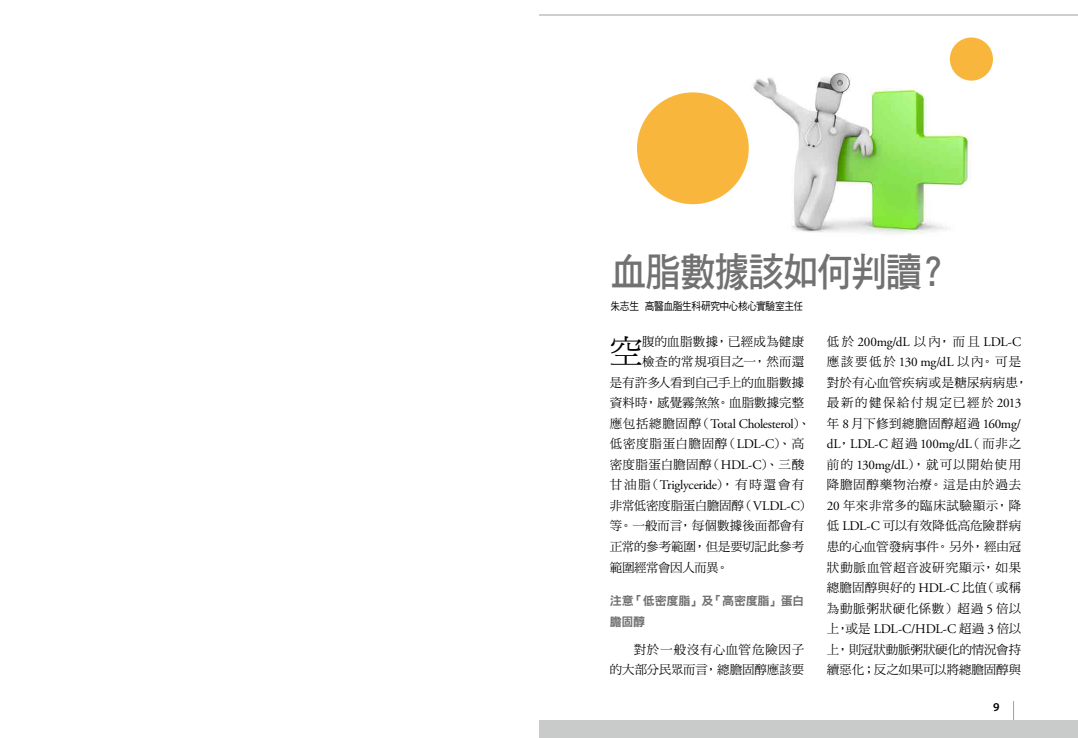
<style>
.page{position:relative;width:1078px;height:738px;background:#fff}
.page>*{position:absolute;margin:0;border:0;box-sizing:border-box;transform-origin:0 0}
.t1{font:40px "DF Hei Std W7";letter-spacing:-.05em;color:#727171;scale:.91 1}
.t2{font:33px "DF Ming Std W5";color:#000}
.t3{font:13.1px "Adobe Garamond Pro";letter-spacing:-.02em;color:#000}
.t4{font:12.5px/20.5px "DF Ming Std W5";letter-spacing:.005em;color:#000;text-align:right}
.t5{font:12.5px/20.5px "DF Ming Std W5";letter-spacing:.05em;color:#000}
.t6{font:12.5px/20.5px "DF Ming Std W5";letter-spacing:-.02em;color:#000}
.t7{font:12.5px/20.5px "DF Ming Std W5";letter-spacing:.035em;color:#000}
.t8{font:12.5px/20.5px "DF Ming Std W5";letter-spacing:-.015em;color:#000}
.t9{font:12px/20.5px "DF Hei Std W9";letter-spacing:-.025em;color:#727171}
.t10{font:600 12px "Myriad Pro";color:#000}
.t11{font:11px "DF Hei Std W5";letter-spacing:-.045em;color:#000;scale:.89 1}
.s1{font-family:"DF Ming Std W5";font-size:12.5px}
.s2{font-family:"Adobe Garamond Pro";font-size:13.1px}
</style>
<div class="page">
<hr style="left:1013px;top:700px;width:1px;height:37px;background:#9fa0a0">
<div style="left:0;top:719px;width:1077px;height:18px;background:#c9caca"></div>
<hr style="left:0;top:15px;width:1077px;height:1px;background:#9fa0a0">
<img style="left:707px;top:37px;width:286px;height:196px">
<div style="left:637px;top:92px;width:111px;height:112px;background:#f8b73c;border-radius:50%"></div>
<div style="left:949px;top:37px;width:43px;height:44px;background:#f8b73c;border-radius:50%"></div>
<div style="left:0;top:0;width:539px;height:737px;background:#fff"></div>
<h1 class="t1" style="left:610px;top:250px;width:376px">血脂數據該如何判讀？</h1>
<p class="t11" style="left:610px;top:299px;width:218px">朱志生 高醫血脂生科研究中心核心實驗室主任</p>
<h2 class="t2" style="left:609px;top:333px;width:34px">空</h2>
<p class="t4" style="left:609px;top:330px;width:196px">腹的血脂數據，已經成為健康<br>檢查的常規項目之一，然而還<br>是有許多人看到自己手上的血脂數據資料時，感覺霧煞煞。血脂數據完整</p>
<p class="t3" style="left:609px;top:415px;width:202px"><span class="s1">應包括總膽固醇（</span>Total Cholesterol<span class="s1">）、</span></p>
<p class="t7" style="left:609px;top:433px;width:196px">低密度脂蛋白膽固醇（<span class="s2">LDL-C</span>）、高密度脂蛋白膽固醇（<span class="s2">HDL-C</span>）、三酸</p>
<p class="t3" style="left:609px;top:477px;width:196px"><span class="s1">甘油脂（</span>Triglyceride<span class="s1">），有時還會有</span></p>
<p class="t6" style="left:609px;top:494px;width:202px">非常低密度脂蛋白膽固醇（<span class="s2">VLDL-C</span>）等。一般而言，每個數據後面都會有正常的參考範圍，但是要切記此參考範圍經常會因人而異。</p>
<p class="t9" style="left:609px;top:590px;width:196px">注意「低密度脂」及「高密度脂」蛋白膽固醇</p>
<p class="t4" style="left:609px;top:638px;width:196px">對於一般沒有心血管危險因子<br>的大部分民眾而言，總膽固醇應該要</p>
<p class="t3" style="left:826px;top:333px;width:196px"><span class="s1">低於</span> 200mg/dL <span class="s1">以內，而且</span> LDL-C</p>
<p class="t5" style="left:826px;top:351px;width:202px">應該要低於 <span class="s2">130mg/dL</span> 以內。可是對於有心血管疾病或是糖尿病病患，最新的健保給付規定已經於 <span class="s2">2013</span>年 <span class="s2">8</span> 月下修到總膽固醇超過 <span class="s2">160mg/</span></p>
<p class="t3" style="left:826px;top:436px;width:196px">dL<span class="s1">，</span>LDL-C <span class="s1">超過</span> 100mg/dL<span class="s1">（而非之</span></p>
<p class="t4" style="left:826px;top:453px;width:196px;text-align:justify">前的 <span class="s2">130mg/dL</span>），就可以開始使用降膽固醇藥物治療。這是由於過去<span class="s2">20</span> 年來非常多的臨床試驗顯示，降低 <span class="s2">LDL-C</span> 可以有效降低高危險群病患的心血管發病事件。另外，經由冠狀動脈血管超音波研究顯示，如果總膽固醇與好的 <span class="s2">HDL-C</span> 比值（或稱為動脈粥狀硬化係數）超過 <span class="s2">5</span> 倍以</p>
<p class="t3" style="left:826px;top:620px;width:196px"><span class="s1">上，或是</span> LDL-C/HDL-C <span class="s1">超過</span> 3 <span class="s1">倍以</span></p>
<p class="t8" style="left:826px;top:638px;width:196px">上，則冠狀動脈粥狀硬化的情況會持續惡化；反之如果可以將總膽固醇與</p>
<p class="t10" style="left:992px;top:698px;width:8px">9</p>
</div>
